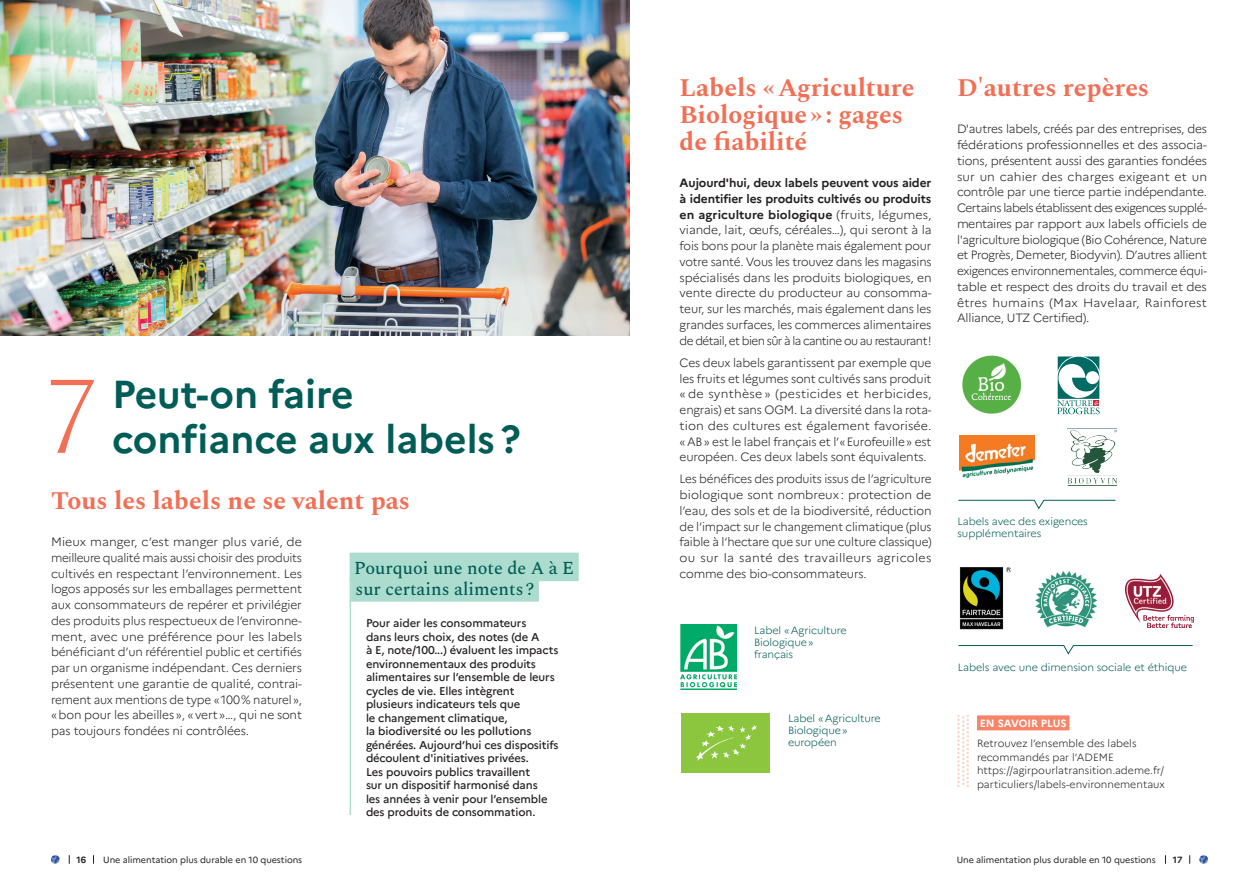
<style>
.page{position:relative;width:1259px;height:893px;background:#fff}
.page>*{position:absolute;margin:0;border:0;box-sizing:border-box;transform-origin:0 0}
.t1{font:200 110.55px "Spectral";color:#f26f55}
.t2{font:700 39px/45px "Marianne";color:#005c56}
.t3{font:700 25.5px/27px "Spectral";color:#f26f55}
.t4{font:500 18px/20.5px "Spectral";color:#005c56}
.t5{font:300 12px/15.8px "Marianne";letter-spacing:-.01em;color:#231f20;text-align:justify}
.t6{font:500 11.25px/13.5px "Marianne";letter-spacing:-.01em;color:#231f20}
.t7{font:300 10.5px/12px "Marianne";letter-spacing:-.01em;color:#005c56}
.t8{font:300 10.5px/13.5px "Marianne";color:#231f20}
.t9{font:700 10.5px "Marianne";color:#fff}
.t10{font:9px "Marianne";letter-spacing:-.005em;color:#231f20}
.t11{font:700 9px "Marianne";color:#231f20}
.s1{font-weight:700}
</style>
<div class="page">
<img style="left:680px;top:624px;width:57px;height:66px">
<div style="left:681px;top:713px;width:89px;height:60px;background:#8bc63e"></div>
<svg style="left:696px;top:725px;width:61px;height:36px"></svg>
<img style="left:962px;top:355px;width:60px;height:59px">
<svg style="left:1057px;top:356px;width:42px;height:58px"></svg>
<img style="left:1067px;top:428px;width:49px;height:58px">
<img style="left:959px;top:436px;width:75px;height:42px">
<img style="left:959px;top:567px;width:51px;height:63px">
<img style="left:1035px;top:571px;width:63px;height:57px">
<img style="left:1125px;top:575px;width:68px;height:53px">
<div style="left:350px;top:553px;width:229px;height:28px;background:#acdccd"></div>
<div style="left:351px;top:573px;width:188px;height:29px;background:#acdccd"></div>
<hr style="left:350px;top:578px;width:1px;height:237px;background:#acdccd">
<img style="left:0;top:0;width:629px;height:336px">
<svg style="left:958px;top:499px;width:158px;height:11px"></svg>
<svg style="left:958px;top:645px;width:235px;height:10px"></svg>
<div style="left:977px;top:715px;width:92px;height:15px;background:#f58468"></div>
<img style="left:957px;top:716px;width:12px;height:71px">
<svg style="left:51px;top:855px;width:9px;height:9px"></svg>
<svg style="left:1199px;top:855px;width:9px;height:9px"></svg>
<h1 class="t1" style="left:44px;top:336px;width:57px">7</h1>
<h2 class="t2" style="left:112px;top:369px;width:410px">Peut-on faire confiance aux labels ?</h2>
<h3 class="t3" style="left:51px;top:488px;width:360px">Tous les labels ne se valent pas</h3>
<p class="t5" style="left:51px;top:533px;width:252px">Mieux manger, c’est manger plus varié, de meilleure qualité mais aussi choisir des produits cultivés en respectant l’environnement. Les logos apposés sur les emballages permettent aux consommateurs de repérer et privilégier des produits plus respectueux de l’environne&shy;ment, avec une préférence pour les labels bénéficiant d’un référentiel public et certifiés par un organisme indépendant. Ces derniers présentent une garantie de qualité, contrai&shy;rement aux mentions de type « 100 % naturel », « bon pour les abeilles », « vert »…, qui ne sont pas toujours fondées ni contrôlées.</p>
<h3 class="t4" style="left:354px;top:559px;width:221px">Pourquoi une note de A à E sur certains aliments ?</h3>
<p class="t6" style="left:366px;top:616px;width:194px">Pour aider les consommateurs<br>dans leurs choix, des notes (de A<br>à E, note/100...) évaluent les impacts environnementaux des produits alimentaires sur l’ensemble de leurs cycles de vie. Elles intègrent plusieurs indicateurs tels que<br>le changement climatique,<br>la biodiversité ou les pollutions générées. Aujourd’hui ces dispositifs découlent d'initiatives privées.<br>Les pouvoirs publics travaillent<br>sur un dispositif harmonisé dans<br>les années à venir pour l’ensemble des produits de consommation.</p>
<h3 class="t3" style="left:679px;top:75px;width:236px">Labels « Agriculture<br>Biologique » : gages de fiabilité</h3>
<p class="t5" style="left:679px;top:174px;width:253px"><span class="s1">Aujourd'hui, deux labels peuvent vous aider à identifier les produits cultivés ou produits en agriculture biologique</span> (fruits, légumes, viande, lait, œufs, céréales…), qui seront à la fois bons pour la planète mais également pour votre santé. Vous les trouvez dans les magasins spécialisés dans les produits biologiques, en vente directe du producteur au consomma&shy;teur, sur les marchés, mais également dans les grandes surfaces, les commerces alimentaires de détail, et bien sûr à la cantine ou au restaurant !</p>
<p class="t5" style="left:679px;top:354px;width:253px">Ces deux labels garantissent par exemple que les fruits et légumes sont cultivés sans produit « de synthèse » (pesticides et herbicides, engrais) et sans OGM. La diversité dans la rota&shy;tion des cultures est également favorisée. « AB » est le label français et l’« Eurofeuille » est européen. Ces deux labels sont équivalents.</p>
<p class="t5" style="left:679px;top:470px;width:253px">Les bénéfices des produits issus de l’agriculture biologique sont nombreux : protection de l’eau, des sols et de la biodiversité, réduction de l’impact sur le changement climatique (plus faible à l’hectare que sur une culture classique) ou sur la santé des travailleurs agricoles comme des bio-consommateurs.</p>
<p class="t7" style="left:754px;top:624px;width:94px">Label « Agriculture<br>Biologique » français</p>
<p class="t7" style="left:788px;top:712px;width:94px">Label « Agriculture<br>Biologique » européen</p>
<h3 class="t3" style="left:957px;top:75px;width:194px">D'autres repères</h3>
<p class="t5" style="left:957px;top:120px;width:252px">D'autres labels, créés par des entreprises, des fédérations professionnelles et des associa&shy;tions, présentent aussi des garanties fondées sur un cahier des charges exigeant et un contrôle par une tierce partie indépendante.<br>Certains labels établissent des exigences supplé&shy;mentaires par rapport aux labels officiels de l'agriculture biologique (Bio Cohérence, Nature et Progrès, Demeter, Biodyvin). D’autres allient exigences environnementales, commerce équi&shy;table et respect des droits du travail et des êtres humains (Max Havelaar, Rainforest Alliance, UTZ Certified).</p>
<p class="t7" style="left:957px;top:514px;width:132px">Labels avec des exigences supplémentaires</p>
<p class="t7" style="left:958px;top:660px;width:231px">Labels avec une dimension sociale et éthique</p>
<p class="t9" style="left:980px;top:715px;width:88px">EN SAVOIR PLUS</p>
<p class="t8" style="left:977px;top:736px;width:189px">Retrouvez l’ensemble des labels recommandés par l’ADEME https://agirpourlatransition.ademe.fr/ particuliers/labels-environnementaux</p>
<p class="t11" style="left:76px;top:852px;width:12px">16</p>
<p class="t10" style="left:103px;top:852px;width:200px">Une alimentation plus durable en 10 questions</p>
<p class="t10" style="left:956px;top:852px;width:200px">Une alimentation plus durable en 10 questions</p>
<p class="t11" style="left:1172px;top:852px;width:11px">17</p>
</div>
